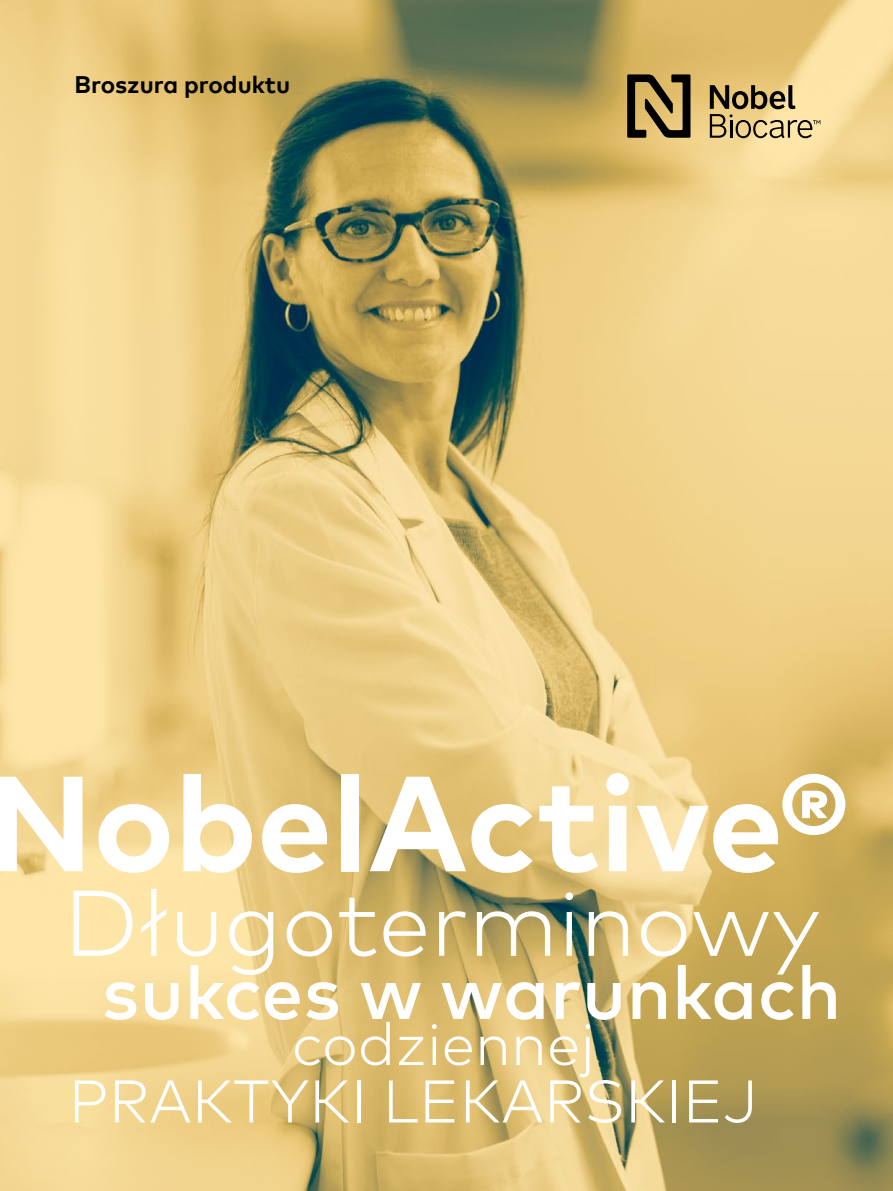
<style>
.page{position:relative;width:893px;height:1191px;background:#fff}
.page>*{position:absolute;margin:0;border:0;box-sizing:border-box;transform-origin:0 0}
.t1{font:700 135px "Mark Pro";color:#fff}
.t2{font:300 93px "Mark Pro";color:#fff}
.t3{font:500 75px "Mark Pro";color:#fff}
.t4{font:300 60px/57.4px "Mark Pro";letter-spacing:.005em;color:#fff}
.t5{font:700 24px "Mark Pro";color:#000}
</style>
<div class="page">
<img style="left:0;top:0;width:893px;height:1191px">
<svg style="left:710px;top:85px;width:110px;height:53px;background:#b39e6c"></svg>
<svg style="left:627px;top:74px;width:63px;height:64px;background:#756338"></svg>
<p class="t5" style="left:74px;top:67px;width:217px">Broszura produktu</p>
<h1 class="t1" style="left:-13px;top:721px;width:862px">NobelActive®</h1>
<h2 class="t2" style="left:64px;top:853px;width:758px">Długoterminowy</h2>
<p class="t3" style="left:102px;top:936px;width:741px">sukces w warunkach</p>
<p class="t4" style="left:69px;top:1010px;width:691px;text-indent:223px">codziennej<br>PRAKTYKI LEKARSKIEJ</p>
</div>
